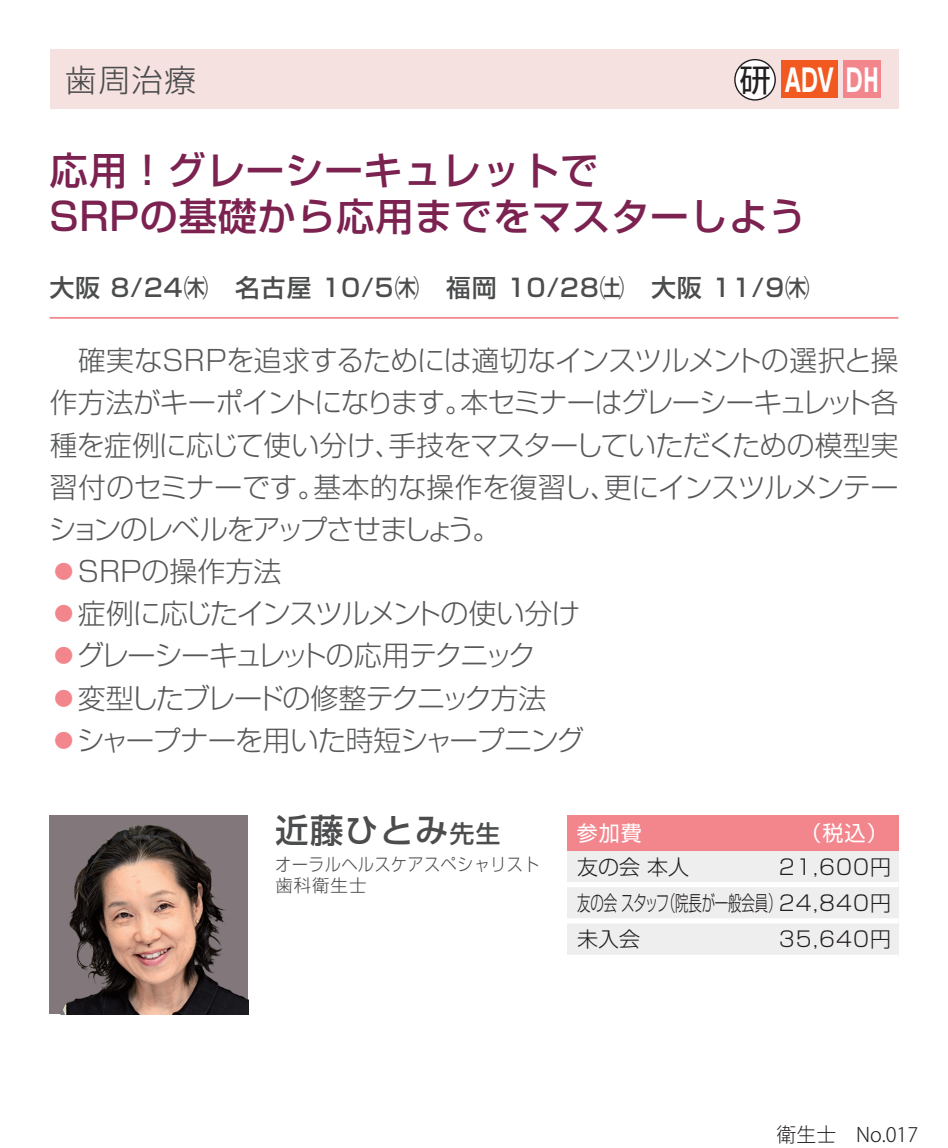
<style>
.page{position:relative;width:948px;height:1148px;background:#fff}
.page>*{position:absolute;margin:0;border:0;box-sizing:border-box;transform-origin:0 0}
.t1{font:500 38.5px/46.2px "Shin Go Pro";letter-spacing:.02em;color:#7b2251}
.t2{font:500 33.25px "Shin Go Pro";letter-spacing:.05em;color:#4b4c4d}
.t3{font:300 31.5px "Shin Go Pro";color:#4b4c4d}
.t4{font:700 30.45px "UD Shin Go Pro";color:#fff;scale:.65 1}
.t5{font:300 28px/42px "Shin Go Pro";letter-spacing:-.04em;color:#57585a;text-align:justify}
.t6{font:300 28px "Shin Go Pro";letter-spacing:-.075em;color:#57585a}
.t7{font:300 28px "Shin Go Pro";letter-spacing:-.065em;color:#57585a}
.t8{font:300 28px "Shin Go Pro";color:#57585a}
.t9{font:500 24.5px "Shin Go Pro";letter-spacing:.05em;color:#4b4c4d}
.t10{font:300 21px/36.4px "Shin Go Pro";color:#231f20}
.t11{font:21px "Shin Go Pro";color:#fff}
.t12{font:300 19.95px "Koz Go Pr 6 N";color:#231f20}
.t13{font:300 17.5px/21px "Shin Go Pro";letter-spacing:.05em;color:#4b4c4d;scale:.9 1}
.s1{font-family:"Shin Go Pro";font-weight:400;font-size:31.5px;color:#231f20}
.s2{color:#f3858d}
.s3{font-size:24.5px}
</style>
<div class="page">
<hr style="left:50px;top:317px;width:848px;height:2px;background:#f3858d">
<div style="left:50px;top:50px;width:848px;height:59px;background:#f5e1e0"></div>
<div style="left:566px;top:815px;width:332px;height:142px;background:#eeeeef"></div>
<div style="left:566px;top:815px;width:332px;height:35px;background:#f3858d"></div>
<div style="left:566px;top:882px;width:332px;height:5px;background:#fff"></div>
<div style="left:566px;top:918px;width:332px;height:5px;background:#fff"></div>
<div style="left:566px;top:955px;width:332px;height:5px;background:#fff"></div>
<div style="left:735px;top:60px;width:40px;height:40px;background:#fff;border-radius:50%"></div>
<div style="left:734px;top:59px;width:41px;height:42px;border:1px solid #231f20;border-radius:50%"></div>
<div style="left:843px;top:61px;width:38px;height:37px;background:#f3858d"></div>
<div style="left:781px;top:61px;width:56px;height:37px;background:#f15921"></div>
<img style="left:50px;top:816px;width:198px;height:198px">
<p class="t3" style="left:65px;top:54px;width:132px">歯周治療</p>
<p class="t4" style="left:739px;top:55px;width:215px"><span class="s1">研</span> ADV DH</p>
<h1 class="t1" style="left:49px;top:142px;width:758px">応用！グレーシーキュレットで<br>SRPの基礎から応用までをマスターしよう</h1>
<p class="t9" style="left:50px;top:267px;width:787px">大阪 8/24㈭　名古屋 10/5㈭　福岡 10/28㈯　大阪 11/9㈭　</p>
<p class="t5" style="left:49px;top:336px;width:851px">　確実なSRPを追求するためには適切なインスツルメントの選択と操作方法がキーポイントになります。本セミナーはグレーシーキュレット各種を症例に応じて使い分け、手技をマスターしていただくための模型実習付のセミナーです。基本的な操作を復習し、更にインスツルメンテーションのレベルをアップさせましょう。</p>
<p class="t8" style="left:50px;top:548px;width:233px"><span class="s2">●</span>SRPの操作方法</p>
<p class="t5" style="left:50px;top:589px;width:531px"><span class="s2">●</span>症例に応じたインスツルメントの使い分け</p>
<p class="t6" style="left:50px;top:633px;width:487px"><span class="s2">●</span>グレーシーキュレットの応用テクニック</p>
<p class="t7" style="left:50px;top:675px;width:498px"><span class="s2">●</span>変型したブレードの修整テクニック方法</p>
<p class="t5" style="left:50px;top:716px;width:536px"><span class="s2">●</span>シャープナーを用いた時短シャープニング</p>
<p class="t2" style="left:275px;top:802px;width:226px">近藤ひとみ<span class="s3">先生</span></p>
<p class="t13" style="left:275px;top:852px;width:295px">オーラルヘルスケアスペシャリスト歯科衛生士</p>
<p class="t11" style="left:576px;top:816px;width:67px">参加費</p>
<p class="t11" style="left:800px;top:816px;width:89px">（税込）</p>
<p class="t10" style="left:577px;top:846px;width:315px">友の会 本人<br>友の会スタッフ（院長が一般会員）24,840円未入会</p>
<p class="t10" style="left:778px;top:846px;width:114px">21,600円</p>
<p class="t10" style="left:778px;top:919px;width:114px">35,640円</p>
<p class="t12" style="left:776px;top:1123px;width:143px">衛生士　No.017</p>
</div>
